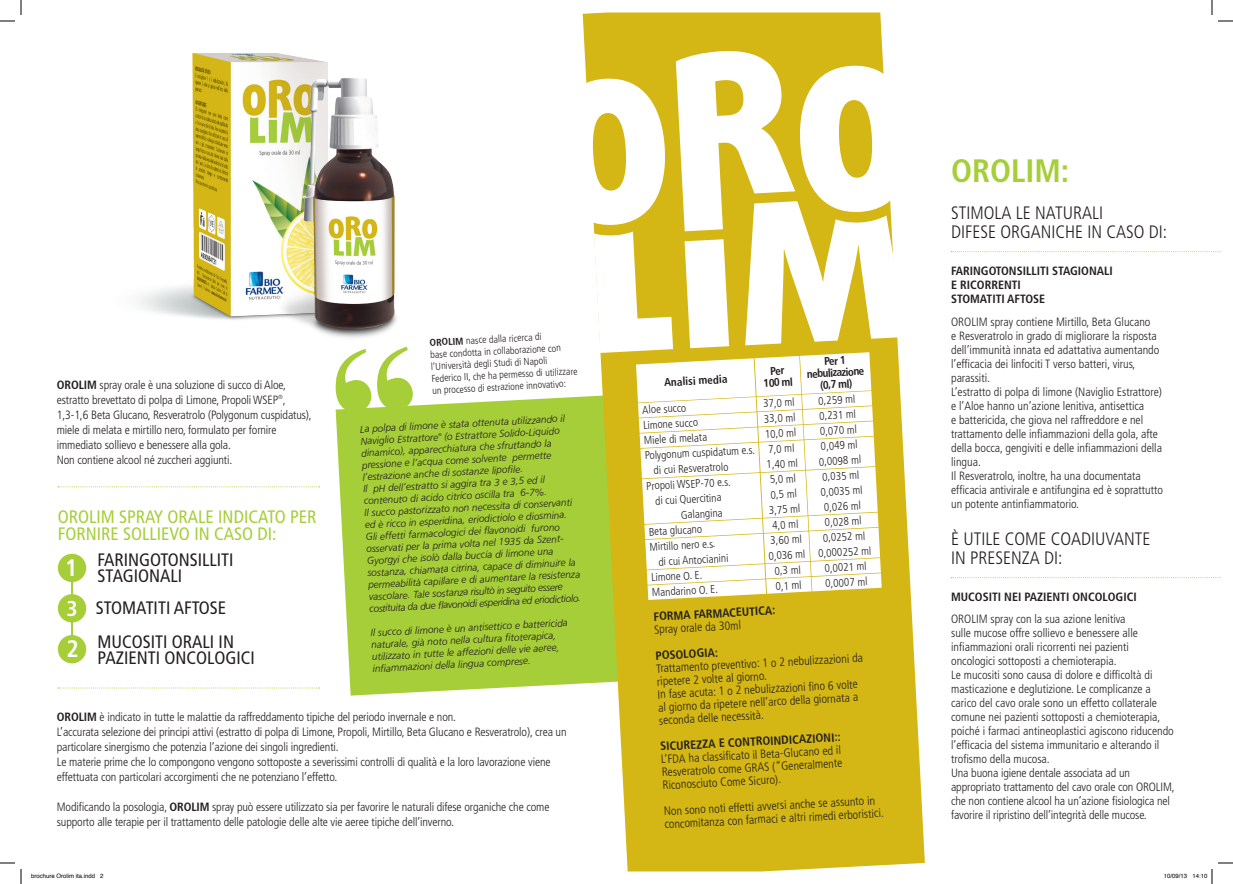
<style>
.page{position:relative;width:1233px;height:884px;background:#fff}
.page>*{position:absolute;margin:0;border:0;box-sizing:border-box;transform-origin:0 0}
.t1{font:700 condensed 32.4px "Frutiger LT Std";color:#a6ce39}
.t2{font:700 condensed 23.8px "Frutiger LT Std";color:#fff}
.t3{font:700 condensed 21.4px "Frutiger LT Std";color:#fff}
.t4{font:condensed 18px/16px "Frutiger LT Std";color:#231f20}
.t5{font:300 condensed 18px "Frutiger LT Std";color:#231f20}
.t6{font:condensed 18px/17px "Frutiger LT Std";color:#a6ce39}
.t7{font:300 condensed 12px/14px "Frutiger LT Std";letter-spacing:-.01em;color:#231f20}
.t8{font:700 condensed 12px/14px "Frutiger LT Std";color:#231f20}
.t9{font:300 condensed 11.2px/15.2px "Frutiger LT Std";color:#231f20;text-align:center}
.t10{font:700 condensed 11.2px/11.8px "Frutiger LT Std";color:#231f20;text-align:center}
.t11{font:italic 300 10px/12px "Frutiger LT Std";color:#231f20}
.t12{font:300 condensed 10px/12px "Frutiger LT Std";color:#231f20}
.t13{font:6px "Helvetica";color:#000}
.s1{font-weight:700}
</style>
<div class="page">
<svg style="left:336px;top:396px;width:246px;height:300px;background:#abd146"></svg>
<svg style="left:335px;top:350px;width:78px;height:63px"></svg>
<svg style="left:582px;top:12px;width:343px;height:859px;fill:#d4b714"></svg>
<hr style="left:71px;top:567px;width:2px;height:84px;background:#a6ce39">
<div style="left:58px;top:554px;width:28px;height:28px;background:#a6ce39;border-radius:50%"></div>
<div style="left:58px;top:635px;width:28px;height:28px;background:#a6ce39;border-radius:50%"></div>
<div style="left:58px;top:594px;width:28px;height:28px;background:#a6ce39;border-radius:50%"></div>
<svg style="left:58px;top:486px;width:262px;height:1px"></svg>
<svg style="left:58px;top:687px;width:262px;height:1px"></svg>
<img style="left:138px;top:53px;width:154px;height:267px">
<img style="left:276px;top:56px;width:132px;height:294px">
<svg style="left:951px;top:251px;width:270px;height:1px"></svg>
<svg style="left:951px;top:577px;width:270px;height:1px"></svg>
<svg style="left:582px;top:49px;width:331px;height:304px"></svg>
<svg style="left:636px;top:352px;width:245px;height:248px"></svg>
<svg style="left:1218px;top:20px;width:15px;height:2px"></svg>
<svg style="left:1218px;top:862px;width:15px;height:2px"></svg>
<svg style="left:0;top:0;width:22px;height:22px"></svg>
<svg style="left:0;top:862px;width:22px;height:22px"></svg>
<svg style="left:1211px;top:0;width:1px;height:15px"></svg>
<svg style="left:1211px;top:869px;width:1px;height:15px"></svg>
<h1 class="t1" style="left:951px;top:151px;width:120px">OROLIM:</h1>
<p class="t7" style="left:57px;top:378px;width:256px;line-height:15px"><span class="s1">OROLIM</span> spray orale è una soluzione di succo di Aloe, estratto brevettato di polpa di Limone, Propoli WSEP<sup>®</sup>, 1,3-1,6 Beta Glucano, Resveratrolo (Polygonum cuspidatus), miele di melata e mirtillo nero, formulato per fornire immediato sollievo e benessere alla gola.<br>Non contiene alcool né zuccheri aggiunti.</p>
<h3 class="t6" style="left:58px;top:508px;width:258px">OROLIM SPRAY ORALE INDICATO PER<br>FORNIRE SOLLIEVO IN CASO DI:</h3>
<h3 class="t4" style="left:98px;top:552px;width:64px">FARINGOTON</h3>
<h3 class="t4" style="left:190px;top:552px;width:15px">SILLITI</h3>
<h3 class="t4" style="left:98px;top:568px;width:79px">STAGIONALI</h3>
<h2 class="t2" style="left:65px;top:553px;width:14px">1</h2>
<h3 class="t3" style="left:67px;top:596px;width:13px">3</h3>
<h2 class="t2" style="left:67px;top:635px;width:14px">2</h2>
<h3 class="t4" style="left:96px;top:600px;width:11px">STOM</h3>
<h3 class="t4" style="left:136px;top:600px;width:92px">ATITI AFTOSE</h3>
<h3 class="t4" style="left:98px;top:633px;width:129px">MUCOSITI ORALI IN<br>PAZIENTI ONCOLO</h3>
<h3 class="t4" style="left:225px;top:649px;width:18px">GICI</h3>
<p class="t12" style="left:429px;top:337px;width:148px;rotate:-3deg"><span class="s1">OROLIM</span> nasce dalla ricerca di<br>base condotta in collaborazione con l’Università degli Studi di Napoli Federico II, che ha permesso di utilizzare un processo di estrazione innovativo:</p>
<p class="t11" style="left:360px;top:423px;width:207px;rotate:-3deg">La polpa di limone è stata ottenuta utilizzando il<br>Naviglio Estrattore</p>
<p class="t11" style="left:360px;top:435px;width:214px;text-indent:84px;rotate:-3deg">(o Estrattore Solido-Liquido dinamico), apparecchiatura che sfruttando la pressione e l’acqua come solvente permette l’estrazione anche di sostanze lipofi le.<br>Il pH dell’estratto si aggira tra 3 e 3,5 ed il contenuto di acido citrico oscilla tra 6-7%.<br>Il succo pastorizzato non necessita di conservanti ed è ricco in esperidina, eriodictiolo e diosmina.<br>Gli effetti farmacologici dei fl avonoidi furono osservati per la prima volta nel 1935 da Szent-Gyorgyi che isolò dalla buccia di limone una sostanza, chiamata citrina, capace di diminuire la permeabilità capillare e di aumentare la resistenza vascolare. Tale sostanza risultò in seguito essere costituita da due fl avonoidi esperidina ed eriodictiolo.</p>
<p class="t11" style="left:370px;top:627px;width:199px;rotate:-3deg">Il succo di limone è un antisettico e battericida naturale, già noto nella cultura fi toterapica, utilizzato in tutte le affezioni delle vie aeree, infi ammazioni della lingua comprese.</p>
<p class="t7" style="left:57px;top:710px;width:511px;line-height:15px"><span class="s1">OROLIM</span> è indicato in tutte le malattie da raffreddamento tipiche del periodo invernale e non.<br>L’accurata selezione dei principi attivi (estratto di polpa di Limone, Propoli, Mirtillo, Beta Glucano e Resveratrolo), crea un particolare sinergismo che potenzia l’azione dei singoli ingredienti.<br>Le materie prime che lo compongono vengono sottoposte a severissimi controlli di qualità e la loro lavorazione viene effettuata con particolari accorgimenti che ne potenziano l’effetto.</p>
<p class="t7" style="left:57px;top:800px;width:494px;line-height:15px">Modificando la posologia, <span class="s1">OROLIM</span> spray può essere utilizzato sia per favorire le naturali difese organiche che come supporto alle terapie per il trattamento delle patologie delle alte vie aeree tipiche dell’inverno.</p>
<p class="t10" style="left:664px;top:376px;width:66px;rotate:-3deg">ANALISI MEDIA</p>
<p class="t9" style="left:642px;top:402px;width:45px;rotate:-3deg">Aloe succo</p>
<p class="t9" style="left:643px;top:418px;width:56px;rotate:-3deg">Limone succo</p>
<p class="t9" style="left:643px;top:433px;width:65px;rotate:-3deg">Miele di melata</p>
<p class="t9" style="left:644px;top:448px;width:112px;rotate:-3deg">Polygonum cuspidatum e.s.</p>
<p class="t9" style="left:653px;top:463px;width:76px;rotate:-3deg">di cui Resveratrolo</p>
<p class="t9" style="left:646px;top:479px;width:86px;rotate:-3deg">Propoli WSEP-70 e.s.</p>
<p class="t9" style="left:655px;top:493px;width:68px;rotate:-3deg">di cui Quercitina</p>
<p class="t9" style="left:680px;top:507px;width:43px;rotate:-3deg">Galangina</p>
<p class="t9" style="left:648px;top:524px;width:55px;rotate:-3deg">Beta glucano</p>
<p class="t9" style="left:649px;top:539px;width:67px;rotate:-3deg">Mirtillo nero e.s.</p>
<p class="t9" style="left:658px;top:554px;width:72px;rotate:-3deg">di cui Antocianini</p>
<p class="t9" style="left:651px;top:570px;width:53px;rotate:-3deg">Limone O. E.</p>
<p class="t9" style="left:651px;top:585px;width:67px;rotate:-3deg">Mandarino O. E.</p>
<p class="t10" style="left:762px;top:365px;width:31px;rotate:-3deg">PER<br>100 ML</p>
<p class="t10" style="left:806px;top:356px;width:59px;rotate:-3deg">PER 1<br>NEBULIZAZIONE (0,7 ML)</p>
<p class="t9" style="left:760px;top:396px;width:38px;rotate:-3deg">37,0 ml<br>33,0 ml<br>10,0 ml<br>7,0 ml<br>1,40 ml<br>5,0 ml<br>0,5 ml<br>3,75 ml<br>4,0 ml<br>3,60 ml<br>0,036 ml<br>0,3 ml<br>0,1 ml</p>
<p class="t9" style="left:810px;top:394px;width:55px;rotate:-3deg">0,259 ml<br>0,231 ml<br>0,070 ml<br>0,049 ml<br>0,0098 ml<br>0,035 ml<br>0,0035 ml<br>0,026 ml<br>0,028 ml<br>0,0252 ml<br>0,000252 ml<br>0,0021 ml<br>0,0007 ml</p>
<p class="t8" style="left:653px;top:609px;width:123px;rotate:-3deg">FORM A FARM ACEUTICA:</p>
<p class="t7" style="left:654px;top:623px;width:88px;rotate:-3deg">Spray orale da 30ml</p>
<p class="t8" style="left:655px;top:648px;width:64px;rotate:-3deg">POSOLOGIA:</p>
<p class="t7" style="left:656px;top:662px;width:208px;line-height:13px;rotate:-3deg">Trattamento preventivo: 1 o 2 nebulizzazioni da ripetere 2 volte al giorno.<br>In fase acuta: 1 o 2 nebulizzazioni fi no 6 volte al giorno da ripetere nell’arco della giornata a seconda delle necessità.</p>
<p class="t8" style="left:660px;top:739px;width:182px;rotate:-3deg">SICUR EZZA E CONTROI NDICAZIO NI::</p>
<p class="t7" style="left:661px;top:753px;width:182px;line-height:13px;text-align:justify;rotate:-3deg">L’FDA ha classifi cato il Beta-Glucano ed il Resveratrolo come GRAS (“Generalmente Riconosciuto Come Sicuro).</p>
<p class="t7" style="left:663px;top:805px;width:221px;line-height:13px;rotate:-3deg">Non sono noti effetti avversi anche se assunto in concomitanza con farmaci e altri rimedi erboristici.</p>
<h3 class="t5" style="left:951px;top:202px;width:18px">Stimola</h3>
<h3 class="t5" style="left:1015px;top:202px;width:29px">le naturali</h3>
<h3 class="t5" style="left:951px;top:221px;width:9px">difese</h3>
<h3 class="t5" style="left:1000px;top:221px;width:10px">organic</h3>
<h3 class="t5" style="left:1065px;top:221px;width:52px">hein caso</h3>
<h3 class="t5" style="left:1148px;top:221px;width:20px">di :</h3>
<p class="t8" style="left:951px;top:264px;width:71px">FARI NGOTONSILLI</p>
<p class="t8" style="left:1040px;top:264px;width:69px">TI STAGIO NALI</p>
<p class="t8" style="left:951px;top:278px;width:96px">E RICORRENTI<br>STOMATITI AFTOS E</p>
<p class="t7" style="left:951px;top:315px;width:213px">OROLIM spray contiene Mirtillo, Beta Glucano<br>e Resveratrolo in grado di migliorare la risposta dell’immunità innata ed adattativa aumentando l’efficacia dei linfociti T verso batteri, virus, parassiti.<br>L’estratto di polpa di limone (Naviglio Estrattore) e l’Aloe hanno un’azione lenitiva, antisettica<br>e battericida, che giova nel raffreddore e nel trattamento delle infiammazioni della gola, afte della bocca, gengiviti e delle infiammazioni della lingua.<br>Il Resveratrolo, inoltre, ha una documentata efficacia antivirale e antifungina ed è soprattutto un potente antinfiammatorio.</p>
<h3 class="t5" style="left:951px;top:528px;width:21px">è utile</h3>
<h3 class="t5" style="left:1004px;top:528px;width:11px">come</h3>
<h3 class="t5" style="left:1050px;top:528px;width:10px">coadiu</h3>
<h3 class="t5" style="left:1105px;top:528px;width:19px">vante</h3>
<h3 class="t5" style="left:951px;top:547px;width:29px">in presen</h3>
<h3 class="t5" style="left:1021px;top:547px;width:42px">zadi:</h3>
<p class="t8" style="left:951px;top:589px;width:151px">MUCOSITI NEI PAZIENTI ONCOLOGI</p>
<p class="t8" style="left:1126px;top:589px;width:10px">CI</p>
<p class="t7" style="left:951px;top:612px;width:225px">OROLIM spray con la sua azione lenitiva<br>sulle mucose offre sollievo e benessere alle infiammazioni orali ricorrenti nei pazienti oncologici sottoposti a chemioterapia.<br>Le mucositi sono causa di dolore e difficoltà di masticazione e deglutizione. Le complicanze a carico del cavo orale sono un effetto collaterale comune nei pazienti sottoposti a chemioterapia, poiché i farmaci antineoplastici agiscono riducendo l’efficacia del sistema immunitario e alterando il trofismo della mucosa.<br>Una buona igiene dentale associata ad un appropriato trattamento del cavo orale con OROLIM, che non contiene alcool ha un’azione fisiologica nel favorire il ripristino dell’integrità delle mucose.</p>
<p class="t13" style="left:31px;top:871px;width:74px">brochure Orolim ita.indd 2</p>
<p class="t13" style="left:1164px;top:871px;width:45px">10/09/13 14:10</p>
</div>
